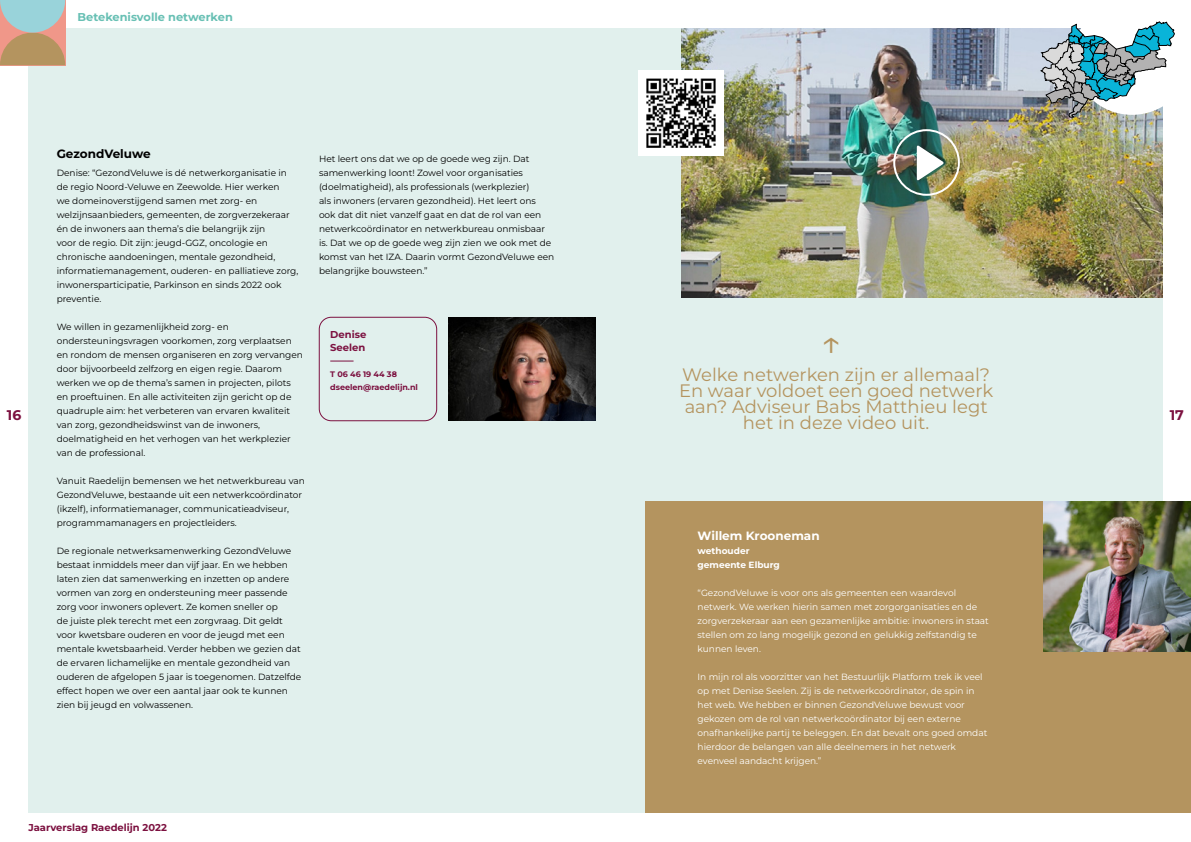
<style>
.page{position:relative;width:1191px;height:842px;background:#fff}
.page>*{position:absolute;margin:0;border:0;box-sizing:border-box;transform-origin:0 0}
.t1{font:36px "Montserrat";color:#b4945f}
.t2{font:18px/16px "Montserrat";color:#b4945f;text-align:center}
.t3{font:700 14px "Montserrat";color:#7c1140}
.t4{font:700 12px "Montserrat";color:#fff}
.t5{font:700 12px "Montserrat";color:#000}
.t6{font:700 11.4px "Montserrat";color:#68c0b4}
.t7{font:700 10px/13px "Montserrat";color:#7c1140}
.t8{font:700 9.9px "Montserrat";color:#7c1140}
.t9{font:9px/14px "Montserrat";color:#000}
.t10{font:9px/14px "Montserrat";color:#fff}
.t11{font:700 9px/14px "Montserrat";color:#fff}
.t12{font:700 8px/13px "Montserrat";color:#7c1140}
</style>
<div class="page">
<div style="left:28px;top:28px;width:1134px;height:785px;background:#e1f0ed"></div>
<svg style="left:0;top:0;width:65px;height:65px;background:#b6ad98"></svg>
<img style="left:681px;top:28px;width:481px;height:269px">
<div style="left:646px;top:502px;width:545px;height:311px;background:#b4945f"></div>
<img style="left:1043px;top:502px;width:148px;height:149px">
<svg style="left:1040px;top:22px;width:134px;height:96px;background:#9ab7bb"></svg>
<img style="left:448px;top:317px;width:148px;height:104px">
<div style="left:319px;top:317px;width:118px;height:104px;border:1px solid #7c1140;border-radius:12px"></div>
<svg style="left:330px;top:361px;width:23px;height:1px"></svg>
<svg style="left:916px;top:145px;width:27px;height:36px"></svg>
<div style="left:893px;top:129px;width:67px;height:67px;border:2px solid #fff;border-radius:50%"></div>
<img style="left:639px;top:71px;width:84px;height:84px">
<p class="t6" style="left:78px;top:10px;width:157px">Betekenisvolle netwerken</p>
<h3 class="t3" style="left:7px;top:405px;width:16px">16</h3>
<h3 class="t5" style="left:57px;top:146px;width:96px">GezondVeluwe</h3>
<p class="t9" style="left:57px;top:166px;width:243px">Denise: “GezondVeluwe is dé netwerkorganisatie in de regio Noord-Veluwe en Zeewolde. Hier werken<br>we domeinoverstijgend samen met zorg- en welzijnsaanbieders, gemeenten, de zorgverzekeraar én de inwoners aan thema’s die belangrijk zijn<br>voor de regio. Dit zijn: jeugd-GGZ, oncologie en chronische aandoeningen, mentale gezondheid, informatiemanagement, ouderen- en palliatieve zorg, inwonersparticipatie, Parkinson en sinds 2022 ook preventie.</p>
<p class="t9" style="left:57px;top:320px;width:248px">We willen in gezamenlijkheid zorg- en ondersteuningsvragen voorkomen, zorg verplaatsen en rondom de mensen organiseren en zorg vervangen door bijvoorbeeld zelfzorg en eigen regie. Daarom werken we op de thema’s samen in projecten, pilots en proeftuinen. En alle activiteiten zijn gericht op de quadruple aim: het verbeteren van ervaren kwaliteit van zorg, gezondheidswinst van de inwoners, doelmatigheid en het verhogen van het werkplezier van de professional.</p>
<p class="t9" style="left:57px;top:474px;width:250px">Vanuit Raedelijn bemensen we het netwerkbureau van GezondVeluwe, bestaande uit een netwerkcoördinator (ikzelf), informatiemanager, communicatieadviseur, programmamanagers en projectleiders.</p>
<p class="t9" style="left:57px;top:544px;width:246px">De regionale netwerksamenwerking GezondVeluwe bestaat inmiddels meer dan vijf jaar. En we hebben laten zien dat samenwerking en inzetten op andere vormen van zorg en ondersteuning meer passende zorg voor inwoners oplevert. Ze komen sneller op<br>de juiste plek terecht met een zorgvraag. Dit geldt voor kwetsbare ouderen en voor de jeugd met een mentale kwetsbaarheid. Verder hebben we gezien dat de ervaren lichamelijke en mentale gezondheid van ouderen de afgelopen 5 jaar is toegenomen. Datzelfde effect hopen we over een aantal jaar ook te kunnen zien bij jeugd en volwassenen.</p>
<p class="t9" style="left:319px;top:152px;width:237px">Het leert ons dat we op de goede weg zijn. Dat samenwerking loont! Zowel voor organisaties (doelmatigheid), als professionals (werkplezier)<br>als inwoners (ervaren gezondheid). Het leert ons ook dat dit niet vanzelf gaat en dat de rol van een netwerkcoördinator en netwerkbureau onmisbaar is. Dat we op de goede weg zijn zien we ook met de komst van het IZA. Daarin vormt GezondVeluwe een belangrijke bouwsteen.”</p>
<p class="t7" style="left:330px;top:328px;width:38px">Denise<br>Seelen</p>
<p class="t12" style="left:330px;top:368px;width:89px">T 06 46 19 44 38 dseelen@raedelijn.nl</p>
<h2 class="t2" style="left:679px;top:366px;width:316px">Welke netwerken zijn er allemaal?<br>En waar voldoet een goed netwerk aan? Adviseur Babs Matthieu legt het in deze video uit.</h2>
<h1 class="t1" style="left:820px;top:321px;width:23px">↑</h1>
<h3 class="t4" style="left:697px;top:528px;width:124px">Willem Krooneman</h3>
<p class="t11" style="left:697px;top:544px;width:84px">wethouder gemeente Elburg</p>
<p class="t10" style="left:697px;top:586px;width:293px">“GezondVeluwe is voor ons als gemeenten een waardevol netwerk. We werken hierin samen met zorgorganisaties en de zorgverzekeraar aan een gezamenlijke ambitie: inwoners in staat stellen om zo lang mogelijk gezond en gelukkig zelfstandig te kunnen leven.</p>
<p class="t10" style="left:697px;top:670px;width:291px">In mijn rol als voorzitter van het Bestuurlijk Platform trek ik veel op met Denise Seelen. Zij is de netwerkcoördinator, de spin in het web. We hebben er binnen GezondVeluwe bewust voor gekozen om de rol van netwerkcoördinator bij een externe onafhankelijke partij te beleggen. En dat bevalt ons goed omdat hierdoor de belangen van alle deelnemers in het netwerk evenveel aandacht krijgen.”</p>
<p class="t8" style="left:28px;top:820px;width:140px">Jaarverslag Raedelijn 2022</p>
<h3 class="t3" style="left:1169px;top:405px;width:16px">17</h3>
</div>
